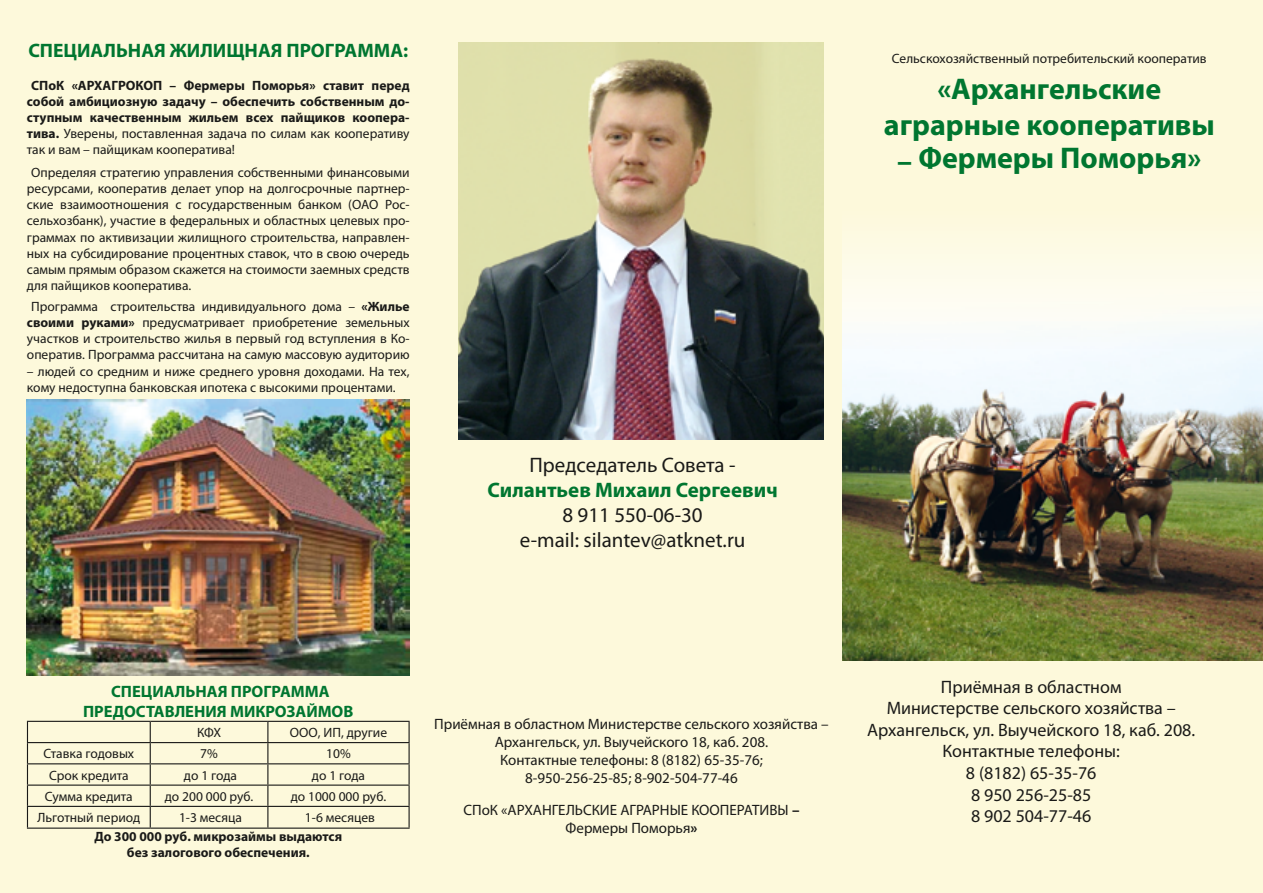
<style>
.page{position:relative;width:1263px;height:893px;background:#fdf9db}
.page>*{position:absolute;margin:0;border:0;box-sizing:border-box;transform-origin:0 0}
.t1{font:700 30px/36px "Myriad Pro";color:#007630;text-align:center}
.t2{font:21px/25.2px "Myriad Pro";color:#1a1a18;text-align:center}
.t3{font:700 21px "Myriad Pro";color:#007630}
.t4{font:700 19.5px "Myriad Pro";color:#007630}
.t5{font:18px/21.6px "Myriad Pro";color:#1a1a18;text-align:center}
.t6{font:700 16.5px/19.5px "Myriad Pro";color:#007630;text-align:center}
.t7{font:15px/18px "Myriad Pro";color:#1a1a18;text-align:center}
.t8{font:13.5px/16.2px "Myriad Pro";color:#1a1a18;text-align:justify}
.t9{font:700 13.5px/16.2px "Myriad Pro";color:#1a1a18;text-align:justify}
.s1{font-weight:400}
.s2{font-weight:700}
</style>
<div class="page">
<img style="left:458px;top:43px;width:366px;height:396px">
<img style="left:27px;top:400px;width:383px;height:275px">
<img style="left:842px;top:209px;width:421px;height:451px">
<hr style="left:27px;top:721px;width:123px;height:1px;background:#1a1a18">
<hr style="left:150px;top:721px;width:118px;height:1px;background:#1a1a18">
<hr style="left:268px;top:721px;width:142px;height:1px;background:#1a1a18">
<hr style="left:27px;top:742px;width:123px;height:1px;background:#1a1a18">
<hr style="left:150px;top:742px;width:118px;height:1px;background:#1a1a18">
<hr style="left:268px;top:742px;width:142px;height:1px;background:#1a1a18">
<hr style="left:27px;top:763px;width:123px;height:1px;background:#1a1a18">
<hr style="left:150px;top:763px;width:118px;height:1px;background:#1a1a18">
<hr style="left:268px;top:763px;width:142px;height:1px;background:#1a1a18">
<hr style="left:27px;top:784px;width:123px;height:2px;background:#1a1a18">
<hr style="left:150px;top:784px;width:118px;height:2px;background:#1a1a18">
<hr style="left:268px;top:784px;width:142px;height:2px;background:#1a1a18">
<hr style="left:27px;top:806px;width:123px;height:1px;background:#1a1a18">
<hr style="left:150px;top:806px;width:118px;height:1px;background:#1a1a18">
<hr style="left:268px;top:806px;width:142px;height:1px;background:#1a1a18">
<hr style="left:27px;top:827px;width:123px;height:2px;background:#1a1a18">
<hr style="left:150px;top:827px;width:118px;height:2px;background:#1a1a18">
<hr style="left:268px;top:827px;width:142px;height:2px;background:#1a1a18">
<svg style="left:27px;top:722px;width:1px;height:105px"></svg>
<hr style="left:408px;top:722px;width:2px;height:20px;background:#1a1a18">
<hr style="left:408px;top:743px;width:2px;height:20px;background:#1a1a18">
<hr style="left:408px;top:764px;width:2px;height:20px;background:#1a1a18">
<hr style="left:408px;top:786px;width:2px;height:20px;background:#1a1a18">
<svg style="left:150px;top:722px;width:1px;height:105px"></svg>
<svg style="left:267px;top:722px;width:1px;height:105px"></svg>
<hr style="left:408px;top:807px;width:2px;height:20px;background:#1a1a18">
<h3 class="t4" style="left:28px;top:38px;width:381px">СПЕЦИАЛЬНАЯ ЖИЛИЩНАЯ ПРОГРАММА:</h3>
<p class="t9" style="left:27px;top:76px;width:384px;text-indent:4px">СПоК «АРХАГРОКОП – Фермеры Поморья» ставит перед собой амбициозную задачу – обеспечить собственным до&shy;ступным качественным жильем всех пайщиков коопера&shy;тива. <span class="s1">Уверены, поставленная задача по силам как кооперативу так и вам – пайщикам кооператива!</span></p>
<p class="t8" style="left:27px;top:164px;width:384px;text-indent:4px">Определяя стратегию управления собственными финансовыми ресурсами, кооператив делает упор на долгосрочные партнер&shy;ские взаимоотношения с государственным банком (ОАО Рос&shy;сельхозбанк), участие в федеральных и областных целевых про&shy;граммах по активизации жилищного строительства, направлен&shy;ных на субсидирование процентных ставок, что в свою очередь самым прямым образом скажется на стоимости заемных средств для пайщиков кооператива.</p>
<p class="t8" style="left:27px;top:298px;width:384px;text-align:center">Программа строительства индивидуального дома – <span class="s2">«Жилье своими руками»</span> предусматривает приобретение земельных участков и строительство жилья в первый год вступления в Ко&shy;оператив. Программа рассчитана на самую массовую аудиторию</p>
<p class="t8" style="left:27px;top:363px;width:384px">– людей со средним и ниже среднего уровня доходами. На тех, кому недоступна банковская ипотека с высокими процентами.</p>
<h2 class="t2" style="left:529px;top:452px;width:208px">Председатель Совета -</h2>
<h2 class="t3" style="left:487px;top:476px;width:292px">Силантьев Михаил Сергеевич</h2>
<h2 class="t2" style="left:520px;top:502px;width:227px">8 911 550-06-30<br>e-mail: silantev@atknet.ru</h2>
<p class="t8" style="left:892px;top:50px;width:316px">Сельскохозяйственный потребительский кооператив</p>
<h1 class="t1" style="left:884px;top:69px;width:332px">«Архангельские аграрные кооперативы</h1>
<h1 class="t1" style="left:897px;top:138px;width:306px">– Фермеры Поморья»</h1>
<p class="t6" style="left:83px;top:681px;width:272px">СПЕЦИАЛЬНАЯ ПРОГРАММА<br>ПРЕДОСТАВЛЕНИЯ МИКРОЗАЙМОВ</p>
<p class="t8" style="left:197px;top:724px;width:26px">КФХ</p>
<p class="t8" style="left:290px;top:724px;width:99px">ООО, ИП, другие</p>
<p class="t8" style="left:44px;top:745px;width:92px">Ставка годовых</p>
<p class="t8" style="left:200px;top:745px;width:19px">7%</p>
<p class="t8" style="left:326px;top:745px;width:26px">10%</p>
<p class="t8" style="left:49px;top:767px;width:81px">Срок кредита</p>
<p class="t8" style="left:184px;top:767px;width:55px">до 1 года</p>
<p class="t8" style="left:312px;top:767px;width:55px">до 1 года</p>
<p class="t8" style="left:45px;top:788px;width:89px">Сумма кредита</p>
<p class="t8" style="left:165px;top:788px;width:90px">до 200 000 руб.</p>
<p class="t8" style="left:291px;top:788px;width:97px">до 1000 000 руб.</p>
<p class="t8" style="left:37px;top:809px;width:104px">Льготный период</p>
<p class="t8" style="left:179px;top:809px;width:65px">1-3 месяца</p>
<p class="t8" style="left:305px;top:809px;width:71px">1-6 месяцев</p>
<p class="t9" style="left:94px;top:828px;width:249px;text-align:center">До 300 000 руб. микрозаймы выдаются без залогового обеспечения.</p>
<p class="t7" style="left:434px;top:715px;width:396px">Приёмная в областном Министерстве сельского хозяйства – Архангельск, ул. Выучейского 18, каб. 208.<br>Контактные телефоны: 8 (8182) 65-35-76;<br>8-950-256-25-85; 8-902-504-77-46</p>
<p class="t7" style="left:463px;top:801px;width:338px">СПоК «АРХАНГЕЛЬСКИЕ АГРАРНЫЕ КООПЕРАТИВЫ <span class="s2">–<br></span>Фермеры Поморья<span class="s2">»</span></p>
<h3 class="t5" style="left:867px;top:675px;width:330px">Приёмная в областном<br>Министерстве сельского хозяйства –<br>Архангельск, ул. Выучейского 18, каб. 208.<br>Контактные телефоны:<br>8 (8182) 65-35-76<br>8 950 256-25-85<br>8 902 504-77-46</h3>
</div>
